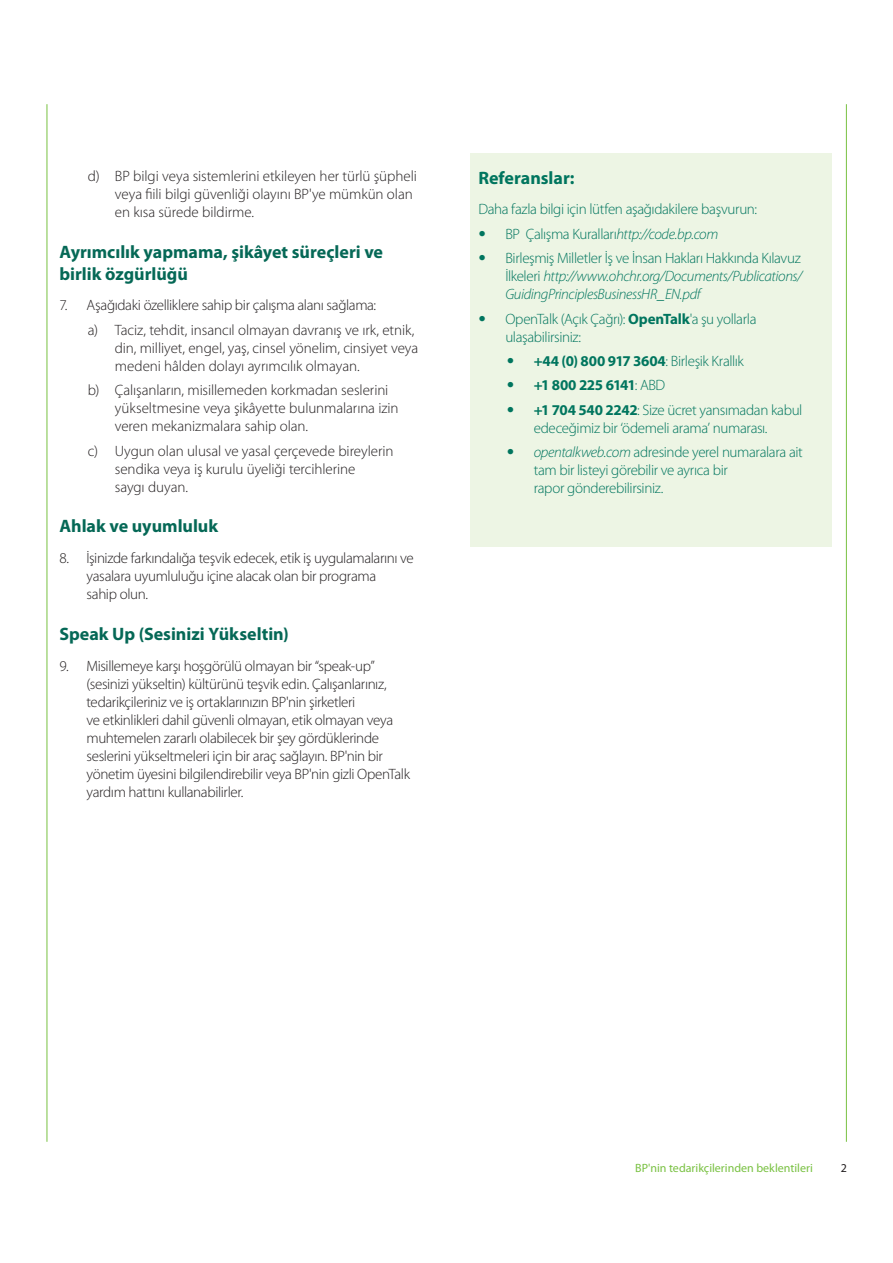
<style>
.page{position:relative;width:893px;height:1263px;background:#fff}
.page>*{position:absolute;margin:0;border:0;box-sizing:border-box;transform-origin:0 0}
.t1{font:700 18px/21.6px "Myriad Pro";color:#056856}
.t2{font:700 18px "Myriad Pro";letter-spacing:-.005em;color:#00755e}
.t3{font:300 15px/18px "Myriad Pro";letter-spacing:-.015em;color:#231f20}
.t4{font:300 15px/18px "Myriad Pro";letter-spacing:-.025em;color:#00755e}
.t5{font:italic 300 15px/18px "Myriad Pro";letter-spacing:-.025em;color:#00755e;text-align:justify}
.t6{font:700 15px "Myriad Pro";letter-spacing:-.025em;color:#00755e}
.t7{font:12px "Myriad Pro";color:#79c142}
.t8{font:12px "Myriad Pro";color:#231f20}
.s1{font-family:"Univers GT"}
.s2{font-style:italic}
.s3{font-family:"Univers GT";font-style:normal}
.s4{font-style:normal}
.s5{font-weight:700}
.s6{font-family:"Univers GT";font-weight:300}
.s7{font-weight:300}
</style>
<div class="page">
<hr style="left:47px;top:104px;width:1px;height:1038px;background:#79c142">
<hr style="left:846px;top:104px;width:1px;height:1038px;background:#79c142">
<div style="left:470px;top:153px;width:361px;height:393px;background:#edf5e4"></div>
<p class="t3" style="left:115px;top:168px;width:304px;text-indent:-27px">d) BP bilgi veya sistemlerini etkileyen her türlü şüpheli veya fiili bilgi güvenliği olayını BP'ye mümkün olan en kısa sürede bildirme.</p>
<p class="t1" style="left:60px;top:241px;width:325px">Ayrımcılık yapmama, şikâyet süreçleri ve birlik özgürlüğü</p>
<p class="t3" style="left:88px;top:294px;width:328px;line-height:24.3px;text-indent:-28px">7. Aşağıdaki özelliklere sahip bir çalışma alanı sağlama:<br>a) Taciz, tehdit, insancıl olmayan davranış ve ırk, etnik,</p>
<p class="t3" style="left:115px;top:339px;width:305px">din, milliyet, engel, yaş, cinsel yönelim, cinsiyet veya medeni hâlden dolayı ayrımcılık olmayan.</p>
<p class="t3" style="left:115px;top:381px;width:285px;text-indent:-27px">b) Çalışanların, misillemeden korkmadan seslerini yükseltmesine veya şikâyette bulunmalarına izin veren mekanizmalara sahip olan.</p>
<p class="t3" style="left:115px;top:442px;width:280px;text-indent:-27px">c) Uygun olan ulusal ve yasal çerçevede bireylerin sendika veya iş kurulu üyeliği tercihlerine<br>saygı duyan.</p>
<p class="t1" style="left:60px;top:516px;width:160px">Ahlak ve uyumluluk</p>
<p class="t3" style="left:87px;top:549px;width:329px;text-indent:-27px">8. İşinizde farkındalığa teşvik edecek, etik iş uygulamalarını ve yasalara uyumluluğu içine alacak olan bir programa<br>sahip olun.</p>
<p class="t1" style="left:60px;top:623px;width:231px">Speak Up (Sesinizi Yükseltin)</p>
<p class="t3" style="left:87px;top:657px;width:325px;text-indent:-27px">9. Misillemeye karşı hoşgörülü olmayan bir “speak-up” (sesinizi yükseltin) kültürünü teşvik edin. Çalışanlarınız, tedarikçileriniz ve iş ortaklarınızın BP'nin şirketleri<br>ve etkinlikleri dahil güvenli olmayan, etik olmayan veya muhtemelen zararlı olabilecek bir şey gördüklerinde seslerini yükseltmeleri için bir araç sağlayın. BP'nin bir yönetim üyesini bilgilendirebilir veya BP'nin gizli OpenTalk yardım hattını kullanabilirler.</p>
<p class="t2" style="left:478px;top:167px;width:98px">Referanslar:</p>
<p class="t4" style="left:478px;top:201px;width:280px">Daha fazla bilgi için lütfen aşağıdakilere başvurun:</p>
<p class="t4" style="left:478px;top:225px;width:241px"><span class="s1">•</span> BP Çalışma Kuralları<span class="s2">http://code.bp.com</span></p>
<p class="t5" style="left:505px;top:249px;width:298px;text-indent:-27px"><span class="s3">•</span> <span class="s4">Birleşmiş Milletler İş ve İnsan Hakları Hakkında Kılavuz İlkeleri</span> http://www.ohchr.org/Documents/Publications/ GuidingPrinciplesBusinessHR_EN.pdf</p>
<p class="t4" style="left:505px;top:310px;width:253px;text-indent:-27px"><span class="s1">•</span> OpenTalk (Açık Çağrı): <span class="s5">OpenTalk</span>'a şu yollarla ulaşabilirsiniz:</p>
<p class="t6" style="left:507px;top:352px;width:239px"><span class="s6">•</span> +44 (0) 800 917 3604<span class="s7">: Birleşik Krallık</span></p>
<p class="t6" style="left:507px;top:377px;width:160px"><span class="s6">•</span> +1 800 225 6141<span class="s7">: ABD</span></p>
<p class="t4" style="left:507px;top:401px;width:297px;text-align:center"><span class="s1">•</span> <span class="s5">+1 704 540 2242</span>: Size ücret yansımadan kabul edeceğimiz bir ‘ödemeli arama’ numarası.</p>
<p class="t4" style="left:534px;top:443px;width:271px;text-indent:-27px"><span class="s1">•</span> <span class="s2">opentalkweb.com</span> adresinde yerel numaralara ait tam bir listeyi görebilir ve ayrıca bir<br>rapor gönderebilirsiniz.</p>
<p class="t7" style="left:635px;top:1161px;width:179px">BP'nin tedarikçilerinden beklentileri</p>
<p class="t8" style="left:841px;top:1161px;width:8px">2</p>
</div>
